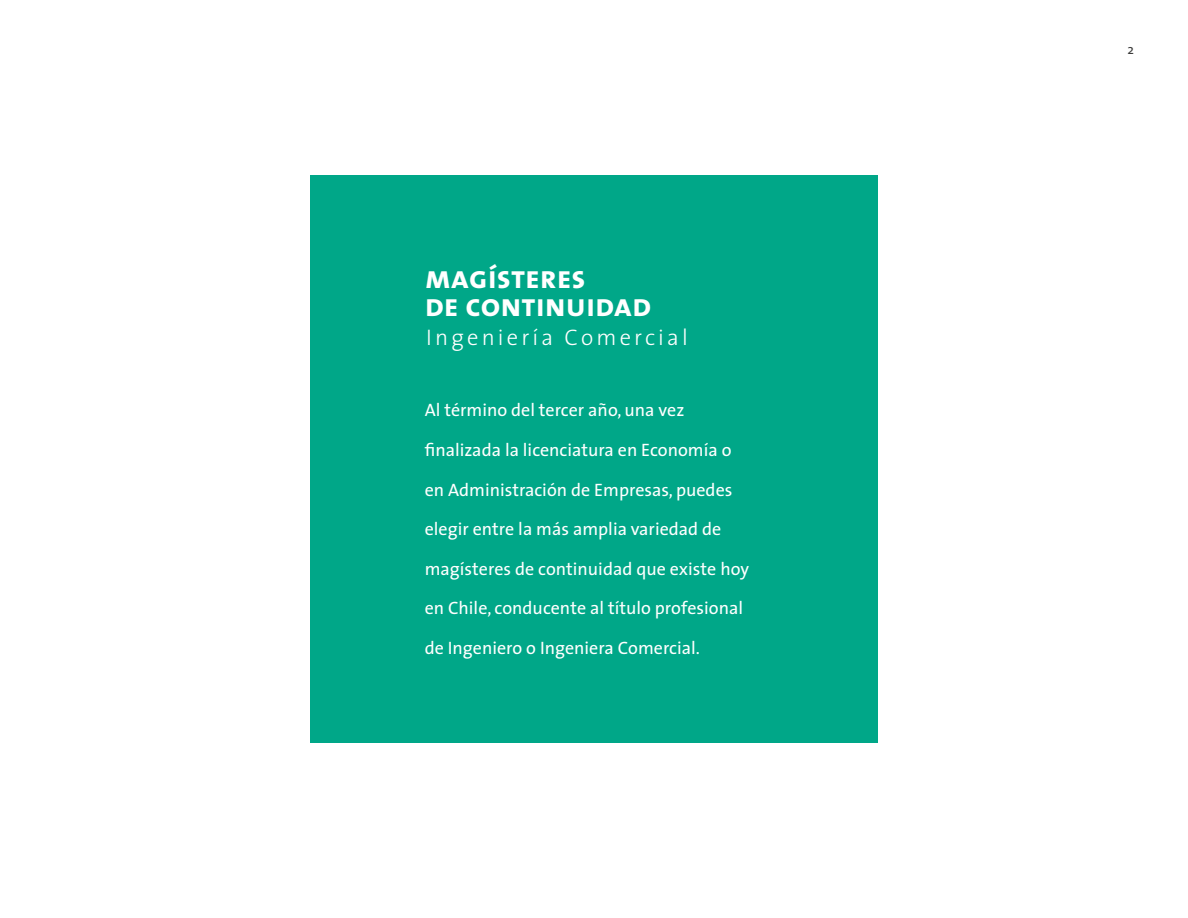
<style>
.page{position:relative;width:1188px;height:918px;background:#fff}
.page>*{position:absolute;margin:0;border:0;box-sizing:border-box;transform-origin:0 0}
.t1{font:32.1px/28.3px "The Sans Bold Caps";color:#fff}
.t2{font:300 22.65px "The Sans";letter-spacing:.14em;color:#fff}
.t3{font:18px/39.6px "The Sans";color:#fff}
.t4{font:13.5px "The Sans";color:#3c3c3b}
</style>
<div class="page">
<div style="left:310px;top:175px;width:568px;height:568px;background:#00a788"></div>
<h1 class="t1" style="left:425px;top:262px;width:228px">magísteres<br>de continuidad</h1>
<p class="t2" style="left:426px;top:319px;width:263px">Ingeniería Comercial</p>
<p class="t3" style="left:425px;top:390px;width:308px">Al término del tercer año, una vez finalizada la licenciatura en Economía o</p>
<p class="t3" style="left:425px;top:469px;width:326px">en Administración de Empresas, puedes elegir entre la más amplia variedad de magísteres de continuidad que existe hoy en Chile, conducente al título profesional de Ingeniero o Ingeniera Comercial.</p>
<p class="t4" style="left:1127px;top:38px;width:8px">2</p>
</div>
